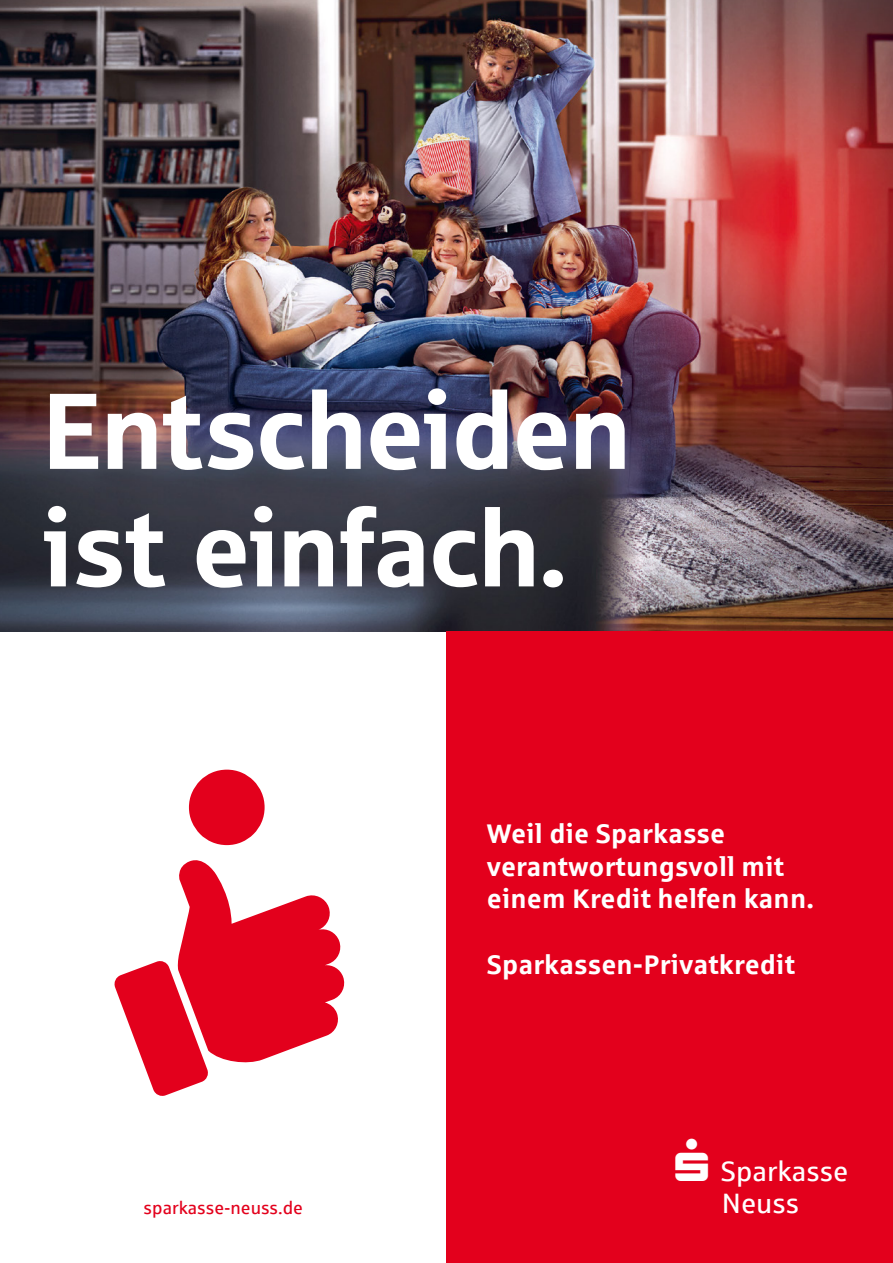
<style>
.page{position:relative;width:893px;height:1263px;background:#fff}
.page>*{position:absolute;margin:0;border:0;box-sizing:border-box;transform-origin:0 0}
.t1{font:108px/117.4px "Sparkasse Head";letter-spacing:.01em;color:#fff}
.t2{font:28.05px "Sparkasse Rg";color:#fff}
.t3{font:700 27px/32.7px "Sparkasse Rg";letter-spacing:.005em;color:#fff}
.t4{font:18px "Sparkasse Rg";color:#e3001c}
</style>
<div class="page">
<img style="left:0;top:0;width:893px;height:631px">
<div style="left:446px;top:631px;width:447px;height:632px;background:#e3001c"></div>
<svg style="left:114px;top:770px;width:231px;height:326px"></svg>
<p class="t1" style="left:44px;top:368px;width:587px">Entscheiden ist einfach.</p>
<p class="t3" style="left:487px;top:816px;width:329px">Weil die Sparkasse verantwortungsvoll mit einem Kredit helfen kann.</p>
<p class="t3" style="left:487px;top:947px;width:310px">Sparkassen-Privatkredit</p>
<p class="t2" style="left:721px;top:1154px;width:129px">Sparkasse</p>
<p class="t4" style="left:144px;top:1196px;width:161px">sparkasse-neuss.de</p>
<p class="t2" style="left:722px;top:1186px;width:79px">Neuss</p>
</div>
